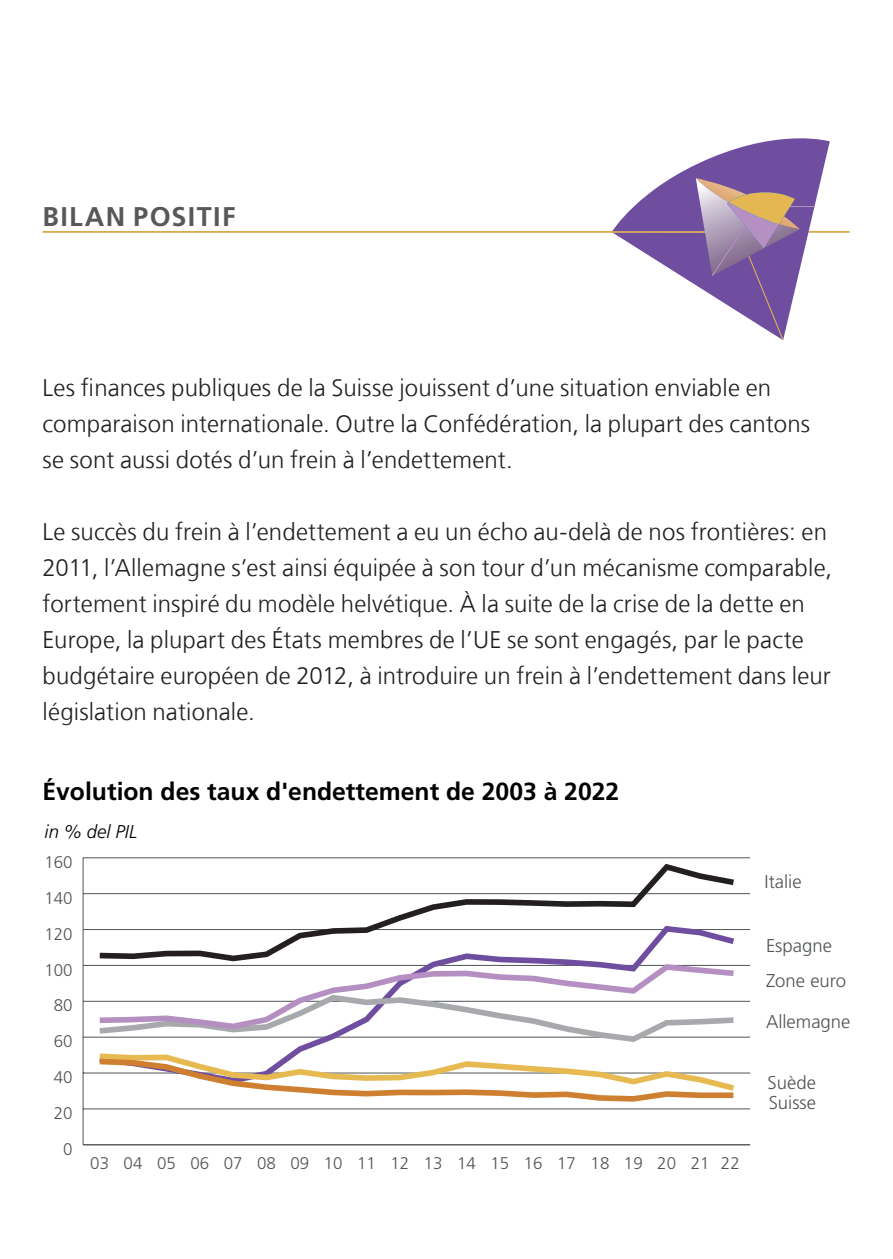
<style>
.page{position:relative;width:893px;height:1259px;background:#fff}
.page>*{position:absolute;margin:0;border:0;box-sizing:border-box;transform-origin:0 0}
.Tab_gelb_Titel{font:700 27px "Frutiger LT Com";letter-spacing:.05em;color:#57585a}
.t1{font:700 24.6px "Frutiger LT Com";color:#000001}
.GT{font:300 24px/36px "Frutiger LT Com";letter-spacing:.005em;color:#231f20}
.t2{font:300 18.6px/19.8px "Frutiger LT Com";color:#515455}
.t3{font:italic 300 18.6px "Frutiger LT Com";color:#000001}
.t4{font:300 16.8px "Frutiger LT Com";color:#515455}
</style>
<div class="page">
<hr style="left:43px;top:231px;width:807px;height:2px;background:#d99a27">
<svg style="left:671px;top:138px;width:159px;height:95px;fill:#6f4ea0"></svg>
<svg style="left:612px;top:178px;width:203px;height:162px"></svg>
<hr style="left:83px;top:858px;width:1px;height:286px;background:#515455">
<hr style="left:83px;top:1144px;width:667px;height:1px;background:#515455">
<hr style="left:83px;top:1108px;width:667px;height:1px;background:#515455">
<hr style="left:83px;top:1072px;width:667px;height:1px;background:#515455">
<hr style="left:83px;top:1036px;width:667px;height:1px;background:#515455">
<hr style="left:83px;top:1000px;width:667px;height:1px;background:#515455">
<hr style="left:83px;top:965px;width:667px;height:1px;background:#515455">
<hr style="left:83px;top:929px;width:667px;height:1px;background:#515455">
<hr style="left:83px;top:893px;width:667px;height:1px;background:#515455">
<hr style="left:83px;top:857px;width:667px;height:1px;background:#515455">
<svg style="left:100px;top:863px;width:634px;height:63px"></svg>
<svg style="left:99px;top:926px;width:635px;height:148px"></svg>
<svg style="left:100px;top:964px;width:634px;height:78px"></svg>
<svg style="left:100px;top:1053px;width:634px;height:48px"></svg>
<p class="Tab_gelb_Titel" style="left:43px;top:201px;width:194px">BILAN POSITIF</p>
<p class="GT" style="left:43px;top:370px;width:769px">Les finances publiques de la Suisse jouissent d’une situation enviable en comparaison internationale. Outre la Confédération, la plupart des cantons se sont aussi dotés d’un frein à l’endettement.</p>
<p class="GT" style="left:43px;top:514px;width:791px">Le succès du frein à l’endettement a eu un écho au-delà de nos frontières: en 2011, l’Allemagne s’est ainsi équipée à son tour d’un mécanisme comparable, fortement inspiré du modèle helvétique. À la suite de la crise de la dette en Europe, la plupart des États membres de l’UE se sont engagés, par le pacte budgétaire européen de 2012, à introduire un frein à l’endettement dans leur législation nationale.</p>
<p class="t1" style="left:43px;top:777px;width:578px">Évolution des taux d'endettement de 2003 à 2022</p>
<p class="t3" style="left:45px;top:820px;width:94px">in % del PIL</p>
<p class="t4" style="left:44px;top:852px;width:30px">160</p>
<p class="t4" style="left:44px;top:888px;width:30px">140</p>
<p class="t4" style="left:44px;top:924px;width:30px">120</p>
<p class="t4" style="left:44px;top:960px;width:30px">100</p>
<p class="t4" style="left:54px;top:995px;width:20px">80</p>
<p class="t4" style="left:54px;top:1031px;width:20px">60</p>
<p class="t4" style="left:54px;top:1067px;width:20px">40</p>
<p class="t4" style="left:54px;top:1103px;width:20px">20</p>
<p class="t4" style="left:63px;top:1139px;width:11px">0</p>
<p class="t4" style="left:90px;top:1153px;width:651px">03 04 05 06 07 08 09 10 11 12 13 14 15 16 17 18 19 20 21 22</p>
<p class="t2" style="left:765px;top:871px;width:39px">Italie</p>
<p class="t2" style="left:766px;top:936px;width:67px">Espagne</p>
<p class="t2" style="left:766px;top:970px;width:81px">Zone euro</p>
<p class="t2" style="left:766px;top:1011px;width:86px">Allemagne</p>
<p class="t2" style="left:768px;top:1073px;width:50px">Suède<br>Suisse</p>
</div>
